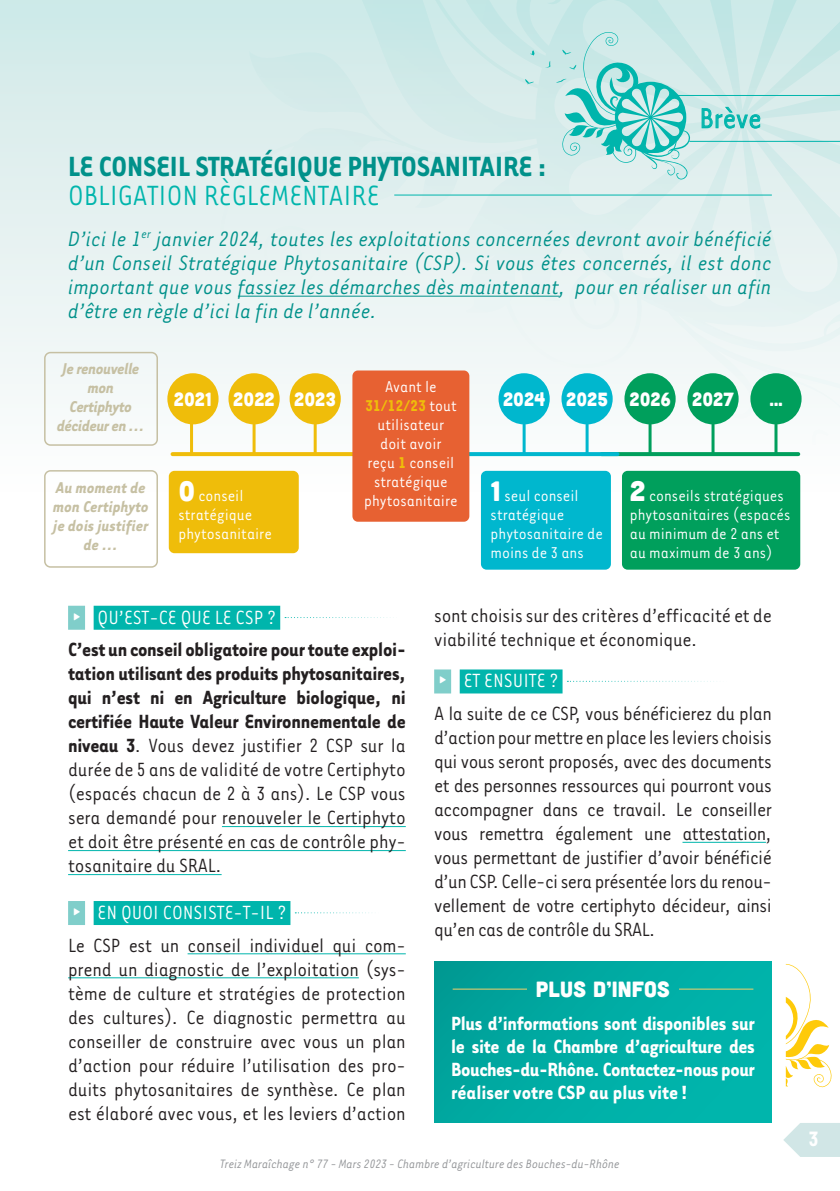
<style>
.page{position:relative;width:840px;height:1191px;background:#fff}
.page>*{position:absolute;margin:0;border:0;box-sizing:border-box;transform-origin:0 0}
.t1{font:700 32px "Tarzana Narrow";letter-spacing:-.005em;color:#00918a}
.t2{font:32px "Tarzana Narrow";color:#00b5ac}
.t3{font:italic 24px/24px "Tarzana Narrow";color:#00918a;text-align:justify}
.t4{font:700 24px "Tarzana Narrow";color:#fff}
.t5{font:22px/24px "Tarzana Narrow";letter-spacing:-.01em;color:#231f20;text-align:justify}
.t6{font:700 22px/23px "Tarzana Narrow";letter-spacing:-.01em;color:#fff;text-align:justify}
.t7{font:700 22px/32.6px "Tarzana Narrow";letter-spacing:-.01em;color:#231f20}
.t8{font:22px "Cubano";letter-spacing:.01em;color:#fff}
.t9{font:19px "Cubano";color:#fff;scale:.94 1}
.t10{font:18px/19px "Tarzana Narrow";color:#fff}
.t11{font:italic 700 18px/19px "Tarzana Narrow";color:#c6c0a3;text-align:center}
.t12{font:italic 700 18px/19px "Tarzana Narrow";letter-spacing:-.02em;color:#c6c0a3;text-align:center}
.t13{font:italic 14px "Tarzana Narrow";letter-spacing:-.01em;color:#939598}
.s1{font-weight:700;color:#efbd0a}
.s2{font-family:"Cubano";font-size:28px}
.s3{font-family:"Geogrotesque";color:#fff}
.s4{font-weight:400;color:#fff}
.s5{font-weight:700}
.s6{font-family:"Geogrotesque";font-weight:700;color:#fff}
.s7{color:#fff}
</style>
<div class="page">
<div style="left:0;top:0;width:839px;height:493px;background:linear-gradient(to bottom,#cde8e7,#fdfcfb)"></div>
<svg style="left:783px;top:1123px;width:56px;height:34px"></svg>
<svg style="left:525px;top:32px;width:314px;height:147px;background:#bfe5e3"></svg>
<hr style="left:394px;top:194px;width:377px;height:1px;background:#00b5ac">
<div style="left:68px;top:606px;width:17px;height:24px;background:#80ceca"></div>
<div style="left:94px;top:606px;width:186px;height:24px;background:#00b5ac"></div>
<hr style="left:222px;top:826px;width:183px;height:1px;background:#00b5ac">
<hr style="left:68px;top:850px;width:337px;height:1px;background:#00b5ac">
<hr style="left:68px;top:874px;width:153px;height:1px;background:#00b5ac">
<div style="left:68px;top:901px;width:17px;height:24px;background:#80ceca"></div>
<div style="left:94px;top:901px;width:196px;height:24px;background:#00b5ac"></div>
<hr style="left:187px;top:953px;width:218px;height:1px;background:#00b5ac">
<hr style="left:68px;top:977px;width:290px;height:1px;background:#00b5ac">
<svg style="left:285px;top:617px;width:106px;height:1px"></svg>
<svg style="left:295px;top:912px;width:74px;height:1px"></svg>
<div style="left:434px;top:669px;width:17px;height:24px;background:#80ceca"></div>
<div style="left:459px;top:669px;width:103px;height:24px;background:#00b5ac"></div>
<hr style="left:682px;top:842px;width:83px;height:1px;background:#00b5ac">
<svg style="left:567px;top:681px;width:147px;height:1px"></svg>
<hr style="left:238px;top:296px;width:321px;height:1px;background:#00918a">
<svg style="left:617px;top:452px;width:180px;height:4px"></svg>
<svg style="left:172px;top:452px;width:180px;height:4px"></svg>
<svg style="left:469px;top:452px;width:148px;height:4px"></svg>
<hr style="left:190px;top:417px;width:3px;height:37px;background:#efbd0a">
<div style="left:167px;top:373px;width:51px;height:51px;background:#efbd0a;border-radius:50%"></div>
<div style="left:480px;top:471px;width:130px;height:98px;background:#00b7ce;border-radius:6px"></div>
<div style="left:44px;top:352px;width:114px;height:94px;border:2px solid #c6c0a3;border-radius:6px"></div>
<div style="left:44px;top:470px;width:114px;height:98px;border:2px solid #c6c0a3;border-radius:6px"></div>
<div style="left:169px;top:471px;width:129px;height:82px;background:#efbd0a;border-radius:6px"></div>
<div style="left:621px;top:471px;width:178px;height:98px;background:#009f5c;border-radius:6px"></div>
<div style="left:352px;top:370px;width:117px;height:152px;background:#e76132;border-radius:6px"></div>
<hr style="left:252px;top:417px;width:3px;height:37px;background:#efbd0a">
<div style="left:228px;top:373px;width:51px;height:51px;background:#efbd0a;border-radius:50%"></div>
<hr style="left:313px;top:417px;width:3px;height:37px;background:#efbd0a">
<div style="left:289px;top:373px;width:51px;height:51px;background:#efbd0a;border-radius:50%"></div>
<hr style="left:522px;top:417px;width:3px;height:37px;background:#00b7ce">
<div style="left:498px;top:373px;width:51px;height:51px;background:#00b7ce;border-radius:50%"></div>
<hr style="left:585px;top:417px;width:3px;height:37px;background:#00b7ce">
<div style="left:561px;top:373px;width:51px;height:51px;background:#00b7ce;border-radius:50%"></div>
<hr style="left:648px;top:417px;width:3px;height:37px;background:#009f5c">
<div style="left:624px;top:373px;width:51px;height:51px;background:#009f5c;border-radius:50%"></div>
<hr style="left:711px;top:417px;width:3px;height:37px;background:#009f5c">
<div style="left:687px;top:373px;width:51px;height:51px;background:#009f5c;border-radius:50%"></div>
<hr style="left:774px;top:417px;width:3px;height:37px;background:#009f5c">
<div style="left:750px;top:373px;width:51px;height:51px;background:#009f5c;border-radius:50%"></div>
<div style="left:434px;top:961px;width:337px;height:161px;background:linear-gradient(to right,#01a29a,#01b7ae)"></div>
<hr style="left:452px;top:988px;width:74px;height:1px;background:#f5cf69">
<hr style="left:678px;top:988px;width:75px;height:1px;background:#f5cf69">
<svg style="left:785px;top:964px;width:47px;height:124px"></svg>
<h1 class="t1" style="left:68px;top:147px;width:480px">LE CONSEIL STRATÉGIQUE PHYTOSANITAIRE :</h1>
<h1 class="t2" style="left:68px;top:176px;width:312px">OBLIGATION RÈGLEMENTAIRE</h1>
<h1 class="t2" style="left:699px;top:99px;width:64px">Brève</h1>
<p class="t3" style="left:68px;top:225px;width:705px">D’ici le 1<sup>er</sup> janvier 2024, toutes les exploitations concernées devront avoir bénéficié d’un Conseil Stratégique Phytosanitaire (CSP). Si vous êtes concernés, il est donc important que vous fassiez les démarches dès maintenant, pour en réaliser un afin d’être en règle d’ici la fin de l’année.</p>
<p class="t12" style="left:57px;top:358px;width:89px">Je renouvelle mon<br>Certiphyto décideur en …</p>
<p class="t10" style="left:364px;top:376px;width:95px;text-align:center">Avant le<br><span class="s1">31/12/23</span> tout utilisateur doit avoir reçu <span class="s1">1</span> conseil stratégique phytosanitaire</p>
<p class="t9" style="left:174px;top:387px;width:174px">2021 2022 2023</p>
<p class="t9" style="left:502px;top:387px;width:247px">2024 2025 2026 2027</p>
<p class="t9" style="left:769px;top:387px;width:15px">…</p>
<p class="t11" style="left:53px;top:477px;width:97px">Au moment de mon Certiphyto je dois justifier de …</p>
<p class="t10" style="left:178px;top:485px;width:95px"><span class="s2">0</span> conseil stratégique phytosanitaire</p>
<p class="t10" style="left:629px;top:485px;width:162px"><span class="s2">2</span> conseils stratégiques phytosanitaires (espacés au minimum de 2 ans et au maximum de 3 ans)</p>
<p class="t10" style="left:490px;top:485px;width:114px"><span class="s2">1</span> seul conseil stratégique phytosanitaire de moins de 3 ans</p>
<p class="t7" style="left:68px;top:600px;width:339px"><span class="s3">∂</span> <span class="s4">QU’EST-CE QUE LE CSP ?<br></span>C’est un conseil obligatoire pour toute exploi-</p>
<p class="t5" style="left:68px;top:660px;width:339px"><span class="s5">tation utilisant des produits phytosanitaires, qui n’est ni en Agriculture biologique, ni certifiée Haute Valeur Environnementale de niveau 3</span>. Vous devez justifier 2 CSP sur la durée de 5 ans de validité de votre Certiphyto (espacés chacun de 2 à 3 ans). Le CSP vous sera demandé pour renouveler le Certiphyto et doit être présenté en cas de contrôle phy&shy;tosanitaire du SRAL.</p>
<p class="t5" style="left:68px;top:895px;width:339px;line-height:32.4px"><span class="s6">∂</span> <span class="s7">EN QUOI CONSISTE-T-IL ?<br></span>Le CSP est un conseil individuel qui com-</p>
<p class="t5" style="left:68px;top:956px;width:339px">prend un diagnostic de l’exploitation (sys&shy;tème de culture et stratégies de protection des cultures). Ce diagnostic permettra au conseiller de construire avec vous un plan d’action pour réduire l’utilisation des pro&shy;duits phytosanitaires de synthèse. Ce plan est élaboré avec vous, et les leviers d’action</p>
<p class="t5" style="left:434px;top:603px;width:339px">sont choisis sur des critères d’efficacité et de viabilité technique et économique.</p>
<p class="t5" style="left:434px;top:663px;width:339px;line-height:32.6px"><span class="s6">∂</span> <span class="s7">ET ENSUITE ?<br></span>A la suite de ce CSP, vous bénéficierez du plan</p>
<p class="t5" style="left:434px;top:724px;width:339px">d’action pour mettre en place les leviers choisis qui vous seront proposés, avec des documents et des personnes ressources qui pourront vous accompagner dans ce travail. Le conseiller vous remettra également une attestation, vous permettant de justifier d’avoir bénéficié d’un CSP. Celle-ci sera présentée lors du renou&shy;vellement de votre certiphyto décideur, ainsi qu’en cas de contrôle du SRAL.</p>
<p class="t8" style="left:535px;top:974px;width:135px">PLUS D’INFOS</p>
<p class="t6" style="left:451px;top:1011px;width:305px">Plus d’informations sont disponibles sur le site de la Chambre d’agriculture des Bouches-du-Rhône. Contactez-nous pour réaliser votre CSP au plus vite !</p>
<p class="t13" style="left:220px;top:1155px;width:401px">Treiz Maraîchage n° 77 - Mars 2023 - Chambre d’agriculture des Bouches-du-Rhône</p>
<p class="t4" style="left:807px;top:1123px;width:12px">3</p>
</div>
